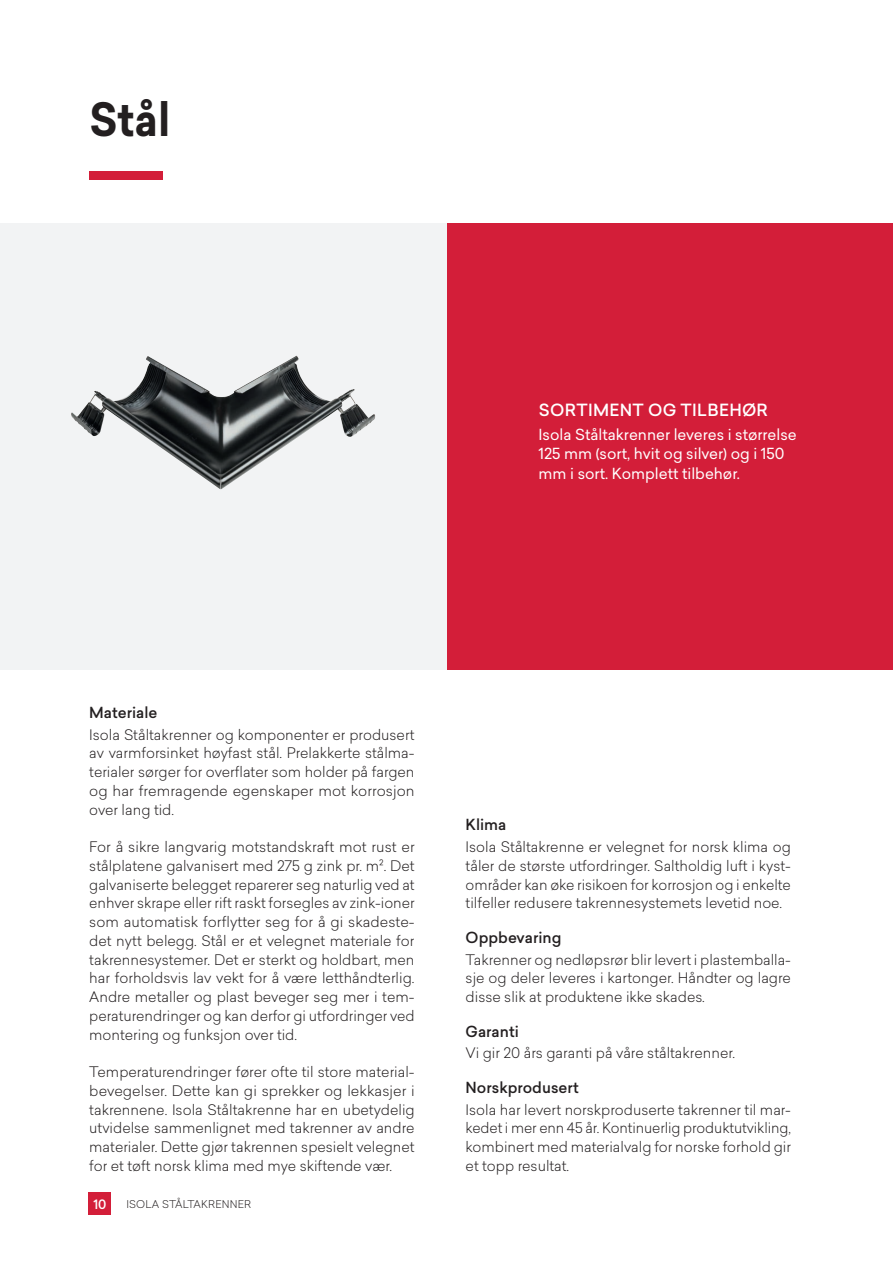
<style>
.page{position:relative;width:893px;height:1263px;background:#fff}
.page>*{position:absolute;margin:0;border:0;box-sizing:border-box;transform-origin:0 0}
.t1{font:700 45px "Sailec";color:#231f20;scale:.94 1}
.t2{font:500 16.5px "Sailec";letter-spacing:.02em;color:#fff}
.t3{font:15px/19.5px "Sailec";color:#fff}
.t4{font:500 15px "Sailec";color:#231f20}
.t5{font:300 14.25px/18.8px "Sailec";color:#231f20;text-align:justify}
.t6{font:500 12.75px "Sailec";color:#fff}
.t7{font:300 10.5px "Sailec";letter-spacing:.02em;color:#231f20}
</style>
<div class="page">
<div style="left:89px;top:1193px;width:22px;height:22px;background:#d31e39"></div>
<div style="left:446px;top:223px;width:447px;height:447px;background:#d31e39"></div>
<div style="left:0;top:223px;width:446px;height:447px;background:#f2f3f4"></div>
<img style="left:71px;top:356px;width:304px;height:134px">
<div style="left:89px;top:171px;width:74px;height:9px;background:#d31e39"></div>
<h1 class="t1" style="left:89px;top:88px;width:88px">Stål</h1>
<p class="t2" style="left:539px;top:398px;width:231px">SORTIMENT OG TILBEHØR</p>
<p class="t3" style="left:539px;top:424px;width:260px">Isola Ståltakrenner leveres i størrelse<br>125 mm (sort, hvit og silver) og i 150 mm i sort. Komplett tilbehør.</p>
<p class="t4" style="left:89px;top:702px;width:70px">Materiale</p>
<p class="t5" style="left:89px;top:725px;width:327px">Isola Ståltakrenner og komponenter er produsert av varmforsinket høyfast stål. Prelakkerte stålma&shy;terialer sørger for overflater som holder på fargen og har fremragende egenskaper mot korrosjon over lang tid.</p>
<p class="t5" style="left:89px;top:837px;width:327px">For å sikre langvarig motstandskraft mot rust er stålplatene galvanisert med 275 g zink pr. m2. Det galvaniserte belegget reparerer seg naturlig ved at enhver skrape eller rift raskt forsegles av zink-ioner som automatisk forflytter seg for å gi skadeste&shy;det nytt belegg. Stål er et velegnet materiale for takrennesystemer. Det er sterkt og holdbart, men har forholdsvis lav vekt for å være letthåndterlig.<br>Andre metaller og plast beveger seg mer i tem&shy;peraturendringer og kan derfor gi utfordringer ved montering og funksjon over tid.</p>
<p class="t5" style="left:89px;top:1062px;width:327px">Temperaturendringer fører ofte til store material&shy;bevegelser. Dette kan gi sprekker og lekkasjer i takrennene. Isola Ståltakrenne har en ubetydelig utvidelse sammenlignet med takrenner av andre materialer. Dette gjør takrennen spesielt velegnet for et tøft norsk klima med mye skiftende vær.</p>
<p class="t6" style="left:93px;top:1195px;width:15px">10</p>
<p class="t7" style="left:126px;top:1196px;width:127px">ISOLA STÅLTAKRENNER</p>
<p class="t4" style="left:466px;top:814px;width:42px">Klima</p>
<p class="t5" style="left:466px;top:837px;width:327px">Isola Ståltakrenne er velegnet for norsk klima og tåler de største utfordringer. Saltholdig luft i kyst&shy;områder kan øke risikoen for korrosjon og i enkelte tilfeller redusere takrennesystemets levetid noe.</p>
<p class="t4" style="left:466px;top:927px;width:97px">Oppbevaring</p>
<p class="t5" style="left:466px;top:950px;width:327px">Takrenner og nedløpsrør blir levert i plastemballa&shy;sje og deler leveres i kartonger. Håndter og lagre disse slik at produktene ikke skades.</p>
<p class="t4" style="left:466px;top:1020px;width:55px">Garanti</p>
<p class="t5" style="left:466px;top:1043px;width:271px">Vi gir 20 års garanti på våre ståltakrenner.</p>
<p class="t4" style="left:466px;top:1077px;width:115px">Norskprodusert</p>
<p class="t5" style="left:466px;top:1100px;width:327px">Isola har levert norskproduserte takrenner til mar&shy;kedet i mer enn 45 år. Kontinuerlig produktutvikling, kombinert med materialvalg for norske forhold gir et topp resultat.</p>
</div>
